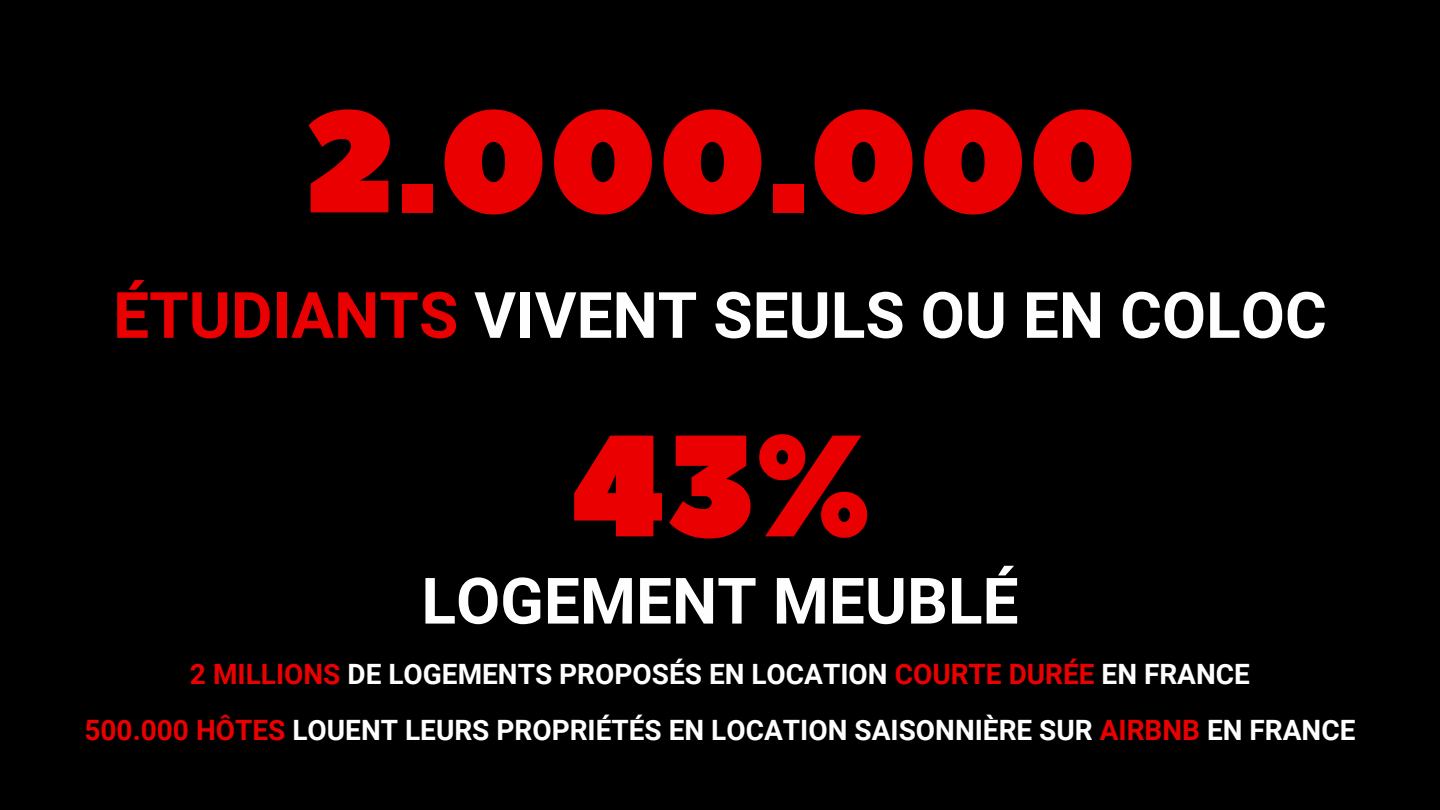
<style>
.page{position:relative;width:1440px;height:810px;background:#000}
.page>*{position:absolute;margin:0;border:0;box-sizing:border-box;transform-origin:0 0}
.t1{font:144px "Peace Sans";color:#ea0000}
.t2{font:700 64px "Roboto";color:#fefefe}
.t3{font:700 28px/55.5px "Roboto";color:#fefefe;text-align:center}
.s1{color:#ea0000}
</style>
<div class="page">
<h1 class="t1" style="left:303px;top:67px;width:836px">2.000.000</h1>
<h2 class="t2" style="left:113px;top:278px;width:1215px"><span class="s1">ÉTUDIANTS</span> VIVENT SEULS OU EN COLOC</h2>
<h1 class="t1" style="left:570px;top:391px;width:302px">43%</h1>
<h2 class="t2" style="left:421px;top:564px;width:599px">LOGEMENT MEUBLÉ</h2>
<p class="t3" style="left:85px;top:647px;width:1272px"><span class="s1">2 MILLIONS</span> DE LOGEMENTS PROPOSÉS EN LOCATION <span class="s1">COURTE DURÉE</span> EN FRANCE<br><span class="s1">500.000 HÔTES</span> LOUENT LEURS PROPRIÉTÉS EN LOCATION SAISONNIÈRE SUR <span class="s1">AIRBNB</span> EN FRANCE</p>
</div>
